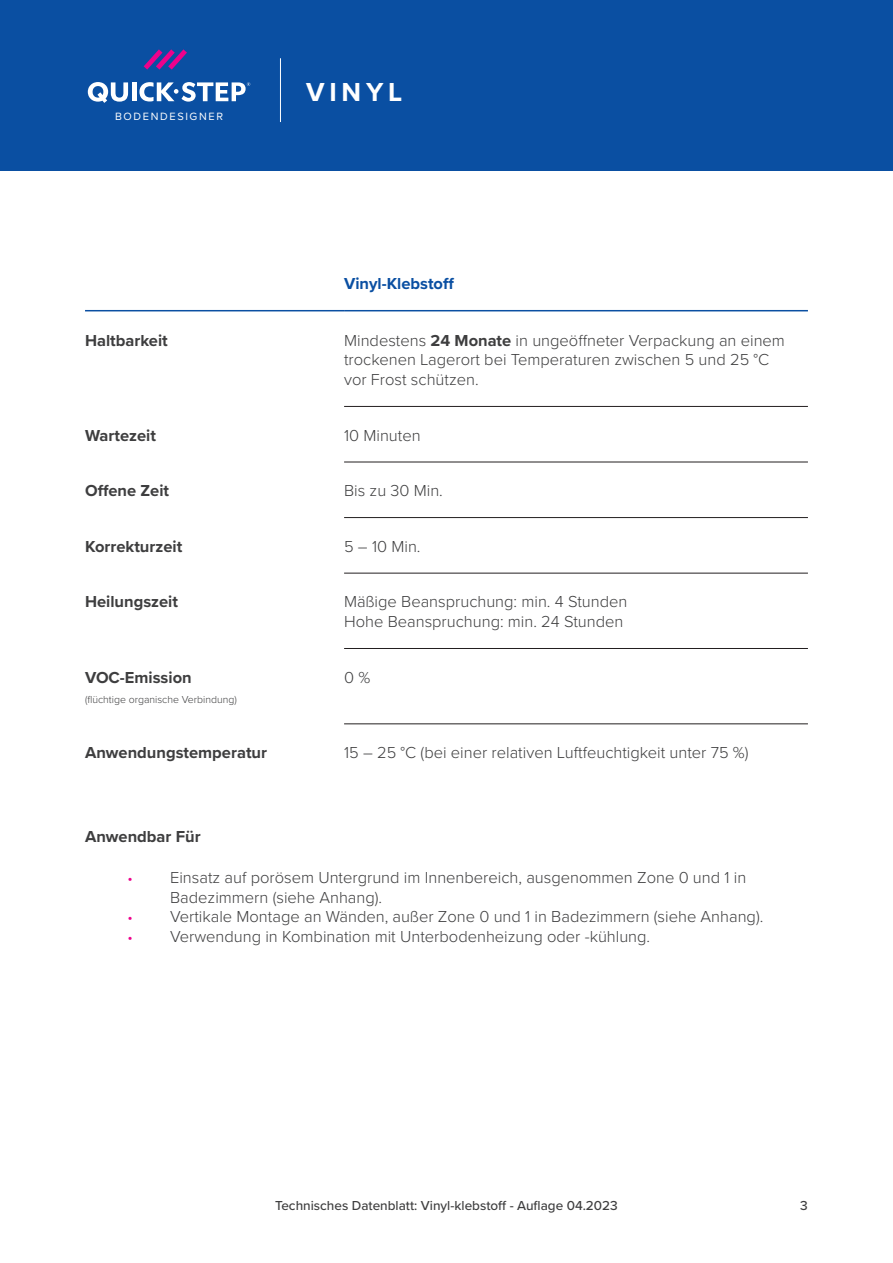
<style>
.page{position:relative;width:893px;height:1263px;background:#fff}
.page>*{position:absolute;margin:0;border:0;box-sizing:border-box;transform-origin:0 0}
.Range{font:700 27px "Proxima Nova";letter-spacing:.175em;color:#fff}
.BodyText{font:300 16.5px/19.8px "Proxima Nova";color:#3e3e3f}
.Column-First{font:700 16.5px "Proxima Nova";color:#3e3e3f}
.Row-Header{font:700 16.5px "Proxima Nova";color:#0a4fa2}
.ApplicableFor{font:700 16.5px "Proxima Nova";color:#3e3e3f}
.t1{font:500 13.5px "Proxima Nova";color:#3e3e3f}
.FloorDesigners{font:10.95px "Proxima Nova";letter-spacing:.15em;color:#fff}
.Column-First-2{font:300 10.5px "Proxima Nova";color:#3e3e3f}
.s1{font-weight:700}
.s2{font-size:15px;color:#ed028c}
</style>
<div class="page">
<div style="left:0;top:0;width:893px;height:170px;background:#0a4fa2"></div>
<hr style="left:280px;top:58px;width:1px;height:64px;background:#fff">
<svg style="left:144px;top:49px;width:43px;height:21px"></svg>
<svg style="left:88px;top:82px;width:40px;height:21px"></svg>
<hr style="left:132px;top:82px;width:4px;height:19px;background:#fff">
<svg style="left:139px;top:82px;width:111px;height:20px"></svg>
<hr style="left:344px;top:406px;width:464px;height:1px;background:#231f20">
<hr style="left:344px;top:462px;width:464px;height:1px;background:#231f20">
<hr style="left:344px;top:517px;width:464px;height:1px;background:#231f20">
<hr style="left:344px;top:573px;width:464px;height:1px;background:#231f20">
<hr style="left:344px;top:648px;width:464px;height:1px;background:#231f20">
<hr style="left:344px;top:724px;width:464px;height:1px;background:#231f20">
<hr style="left:344px;top:310px;width:464px;height:1px;background:#0a4fa2">
<hr style="left:85px;top:310px;width:259px;height:1px;background:#0a4fa2">
<p class="FloorDesigners" style="left:115px;top:108px;width:109px">BODENDESIGNER</p>
<p class="Range" style="left:306px;top:72px;width:98px">VINYL</p>
<p class="Row-Header" style="left:344px;top:272px;width:112px">Vinyl-Klebstoff</p>
<p class="Column-First" style="left:85px;top:328px;width:84px">Haltbarkeit</p>
<p class="BodyText" style="left:344px;top:329px;width:442px">Mindestens <span class="s1">24 Monate</span> in ungeöffneter Verpackung an einem trockenen Lagerort bei Temperaturen zwischen 5 und 25 °C vor Frost schützen.</p>
<p class="Column-First" style="left:85px;top:423px;width:72px">Wartezeit</p>
<p class="BodyText" style="left:344px;top:424px;width:78px">10 Minuten</p>
<p class="Column-First" style="left:85px;top:478px;width:86px">Offene Zeit</p>
<p class="BodyText" style="left:344px;top:480px;width:100px">Bis zu 30 Min.</p>
<p class="Column-First" style="left:85px;top:534px;width:99px">Korrekturzeit</p>
<p class="BodyText" style="left:344px;top:536px;width:78px">5 – 10 Min.</p>
<p class="Column-First" style="left:85px;top:590px;width:94px">Heilungszeit</p>
<p class="BodyText" style="left:344px;top:591px;width:285px">Mäßige Beanspruchung: min. 4 Stunden<br>Hohe Beanspruchung: min. 24 Stunden</p>
<p class="Column-First" style="left:85px;top:665px;width:108px">VOC-Emission</p>
<p class="Column-First-2" style="left:85px;top:691px;width:153px">(flüchtige organische Verbindung)</p>
<p class="BodyText" style="left:344px;top:666px;width:28px">0 %</p>
<p class="Column-First" style="left:85px;top:740px;width:184px">Anwendungstemperatur</p>
<p class="BodyText" style="left:344px;top:742px;width:406px">15 – 25 °C (bei einer relativen Luftfeuchtigkeit unter 75 %)</p>
<p class="ApplicableFor" style="left:85px;top:824px;width:117px">Anwendbar Für</p>
<p class="BodyText" style="left:170px;top:866px;width:578px;text-indent:-43px"><span class="s2">•</span> Einsatz auf porösem Untergrund im Innenbereich, ausgenommen Zone 0 und 1 in<br>Badezimmern (siehe Anhang).</p>
<p class="BodyText" style="left:128px;top:906px;width:637px"><span class="s2">•</span> Vertikale Montage an Wänden, außer Zone 0 und 1 in Badezimmern (siehe Anhang).</p>
<p class="BodyText" style="left:128px;top:926px;width:524px"><span class="s2">•</span> Verwendung in Kombination mit Unterbodenheizung oder -kühlung.</p>
<p class="t1" style="left:275px;top:1195px;width:344px">Technisches Datenblatt: Vinyl-klebstof - Auflage 04.2023</p>
<p class="t1" style="left:800px;top:1195px;width:9px">3</p>
</div>
